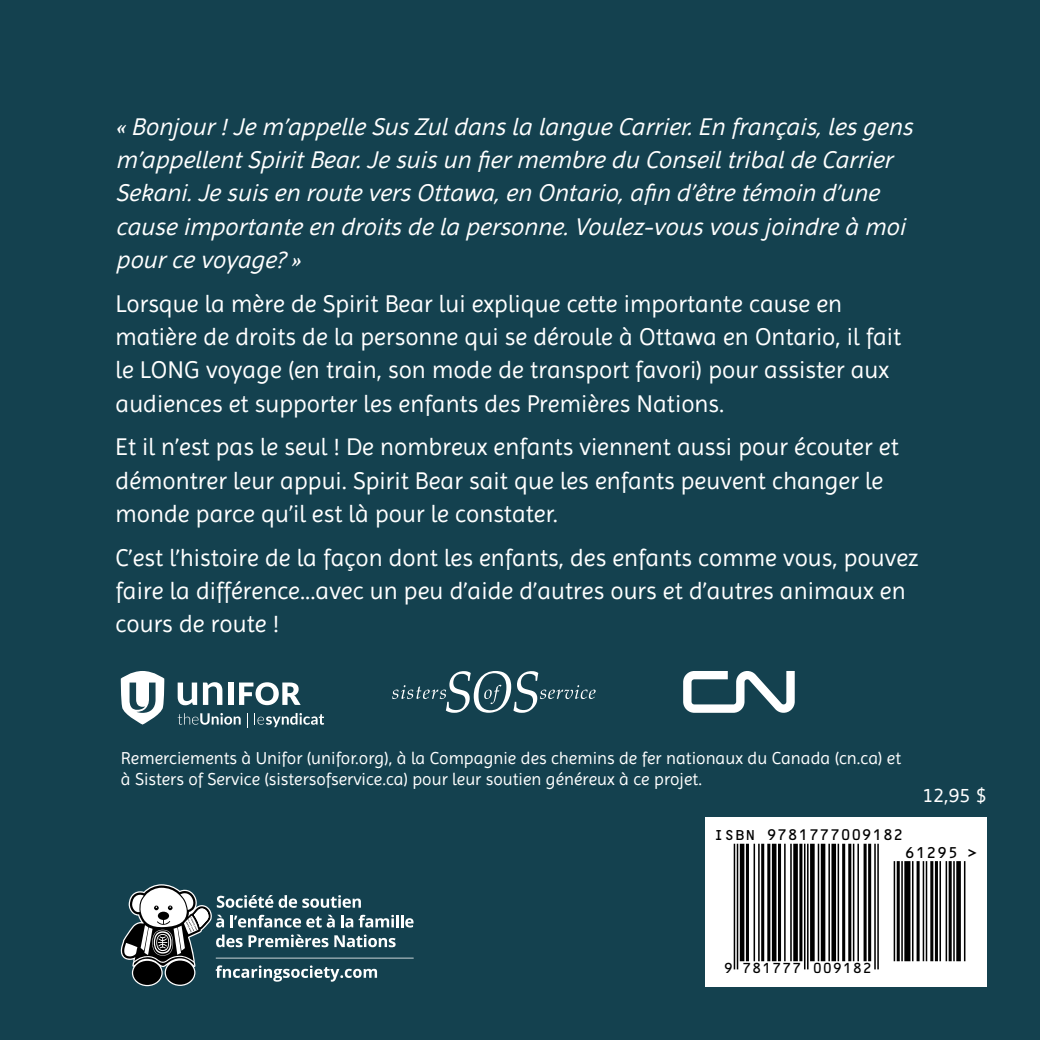
<style>
.page{position:relative;width:1040px;height:1040px;background:#14414f}
.page>*{position:absolute;margin:0;border:0;box-sizing:border-box;transform-origin:0 0}
.t1{font:24.5px/33.2px "Imprima";color:#fff}
.t2{font:italic 24.5px/33.2px "Imprima";color:#fff}
.t3{font:21px "Imprima";color:#fff}
.t4{font:17.5px/21px "Imprima";color:#fff}
.t5{font:14.88px "OCRB";color:#000}
.t6{font:14.7px "OCRB";color:#000}
.t7{font:13.83px "OCRB";color:#000}
</style>
<div class="page">
<svg style="left:705px;top:817px;width:281px;height:169px;background:#eee"></svg>
<hr style="left:736px;top:843px;width:2px;height:126px;background:#000">
<hr style="left:733px;top:843px;width:2px;height:126px;background:#000">
<div style="left:739px;top:843px;width:5px;height:118px;background:#000"></div>
<hr style="left:746px;top:843px;width:3px;height:118px;background:#000">
<hr style="left:758px;top:843px;width:1px;height:118px;background:#000">
<hr style="left:753px;top:843px;width:2px;height:118px;background:#000">
<hr style="left:767px;top:843px;width:3px;height:118px;background:#000">
<hr style="left:761px;top:843px;width:3px;height:118px;background:#000">
<hr style="left:772px;top:843px;width:4px;height:118px;background:#000">
<hr style="left:778px;top:843px;width:3px;height:118px;background:#000">
<hr style="left:790px;top:843px;width:1px;height:118px;background:#000">
<hr style="left:784px;top:843px;width:1px;height:118px;background:#000">
<svg style="left:793px;top:843px;width:4px;height:118px"></svg>
<hr style="left:799px;top:843px;width:3px;height:118px;background:#000">
<hr style="left:807px;top:843px;width:1px;height:126px;background:#000">
<hr style="left:804px;top:843px;width:1px;height:126px;background:#000">
<svg style="left:810px;top:843px;width:4px;height:118px"></svg>
<hr style="left:817px;top:843px;width:2px;height:118px;background:#000">
<div style="left:820px;top:843px;width:5px;height:118px;background:#000"></div>
<hr style="left:828px;top:843px;width:2px;height:118px;background:#000">
<div style="left:831px;top:843px;width:5px;height:118px;background:#000"></div>
<hr style="left:837px;top:843px;width:2px;height:118px;background:#000">
<hr style="left:848px;top:843px;width:3px;height:118px;background:#000">
<hr style="left:842px;top:843px;width:3px;height:118px;background:#000">
<hr style="left:857px;top:843px;width:2px;height:118px;background:#000">
<hr style="left:852px;top:843px;width:2px;height:118px;background:#000">
<hr style="left:868px;top:843px;width:3px;height:118px;background:#000">
<hr style="left:863px;top:843px;width:3px;height:118px;background:#000">
<hr style="left:877px;top:843px;width:1px;height:126px;background:#000">
<hr style="left:874px;top:843px;width:1px;height:126px;background:#000">
<hr style="left:893px;top:861px;width:2px;height:100px;background:#000">
<hr style="left:896px;top:861px;width:3px;height:100px;background:#000">
<hr style="left:901px;top:861px;width:1px;height:100px;background:#000">
<div style="left:904px;top:861px;width:6px;height:100px;background:#000"></div>
<hr style="left:912px;top:861px;width:1px;height:100px;background:#000">
<hr style="left:916px;top:861px;width:3px;height:100px;background:#000">
<hr style="left:925px;top:861px;width:2px;height:100px;background:#000">
<hr style="left:922px;top:861px;width:2px;height:100px;background:#000">
<svg style="left:934px;top:861px;width:4px;height:100px"></svg>
<hr style="left:930px;top:861px;width:3px;height:100px;background:#000">
<hr style="left:945px;top:861px;width:2px;height:100px;background:#000">
<hr style="left:939px;top:861px;width:2px;height:100px;background:#000">
<hr style="left:948px;top:861px;width:3px;height:100px;background:#000">
<hr style="left:953px;top:861px;width:1px;height:100px;background:#000">
<svg style="left:956px;top:861px;width:4px;height:100px"></svg>
<hr style="left:963px;top:861px;width:2px;height:100px;background:#000">
<svg style="left:121px;top:671px;width:43px;height:53px"></svg>
<svg style="left:178px;top:682px;width:19px;height:23px"></svg>
<svg style="left:203px;top:682px;width:19px;height:23px"></svg>
<svg style="left:239px;top:682px;width:62px;height:23px"></svg>
<div style="left:228px;top:682px;width:5px;height:23px;background:#fff"></div>
<svg style="left:254px;top:713px;width:70px;height:14px"></svg>
<svg style="left:178px;top:713px;width:63px;height:11px"></svg>
<svg style="left:247px;top:713px;width:1px;height:14px"></svg>
<svg style="left:392px;top:671px;width:203px;height:41px"></svg>
<svg style="left:683px;top:671px;width:111px;height:41px"></svg>
<svg style="left:121px;top:884px;width:293px;height:102px"></svg>
<p class="t2" style="left:115px;top:110px;width:804px">«Bonjour !Jem’appelleSusZuldansla langueCarrier.En français,lesgens m’appellentSpiritBear.Jesuisun fiermembredu ConseiltribaldeCarrier Sekani.Jesuisen routeversOttawa,en Ontario,afin d’êtretémoin d’une causeimportanteen droitsdela personne.Voulez-vousvousjoindreà moi pourcevoyage?»</p>
<p class="t1" style="left:116px;top:287px;width:787px">Lorsque la mère de Spirit Bear lui explique cette importante cause en matière de droits de la personne qui se déroule à Ottawa en Ontario, il fait le LONG voyage (en train, son mode de transport favori) pour assister aux audiences et supporter les enfants des Premières Nations.</p>
<p class="t1" style="left:116px;top:430px;width:784px">Et il n’est pas le seul ! De nombreux enfants viennent aussi pour écouter et démontrer leur appui. Spirit Bear sait que les enfants peuvent changer le monde parce qu’il est là pour le constater.</p>
<p class="t1" style="left:116px;top:540px;width:804px">C’est l’histoire de la façon dont les enfants, des enfants comme vous, pouvez faire la différence...avec un peu d’aide d’autres ours et d’autres animaux en cours de route !</p>
<p class="t4" style="left:121px;top:748px;width:782px">Remerciements à Unifor (unifor.org), à la Compagnie des chemins de fer nationaux du Canada (cn.ca) et à Sisters of Service (sistersofservice.ca) pour leur soutien généreux à ce projet.</p>
<p class="t6" style="left:713px;top:827px;width:192px">ISBN 9781777009182</p>
<p class="t3" style="left:922px;top:782px;width:66px">12,95 $</p>
<p class="t5" style="left:904px;top:844px;width:75px">61295 &gt;</p>
<p class="t7" style="left:723px;top:961px;width:150px">9 781777 009182</p>
</div>
